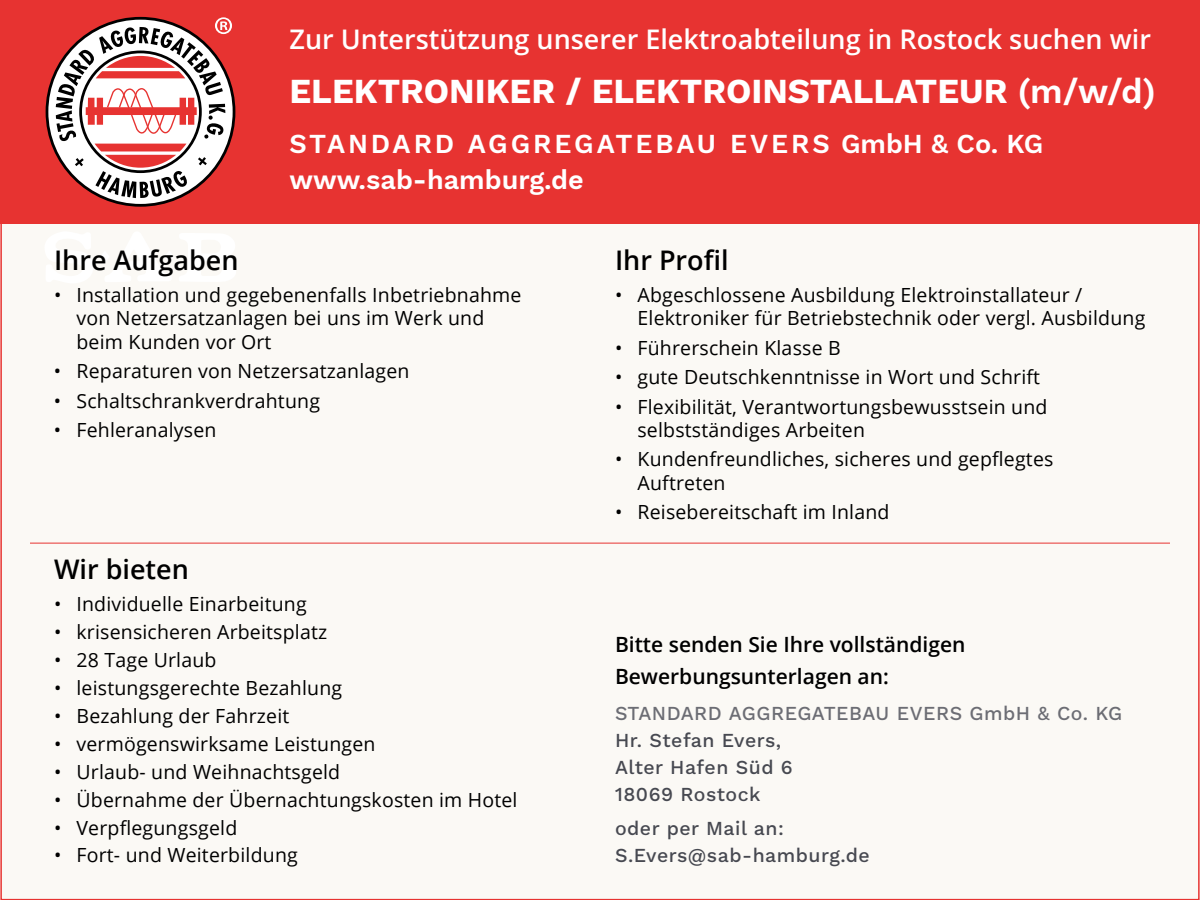
<style>
.page{position:relative;width:1200px;height:900px;background:#fff}
.page>*{position:absolute;margin:0;border:0;box-sizing:border-box;transform-origin:0 0}
.t1{font:34.5px "Work Sans";color:#fff}
.t2{font:600 27px "Open Sans";color:#fff}
.t3{font:27px/35.4px "Work Sans";letter-spacing:.085em;color:#fff}
.t4{font:600 27px "Open Sans";color:#000}
.t5{font:600 21px/32.4px "Open Sans";color:#000}
.t6{font:19.5px/23.4px "Open Sans";letter-spacing:.01em;color:#000}
.t7{font:19.5px/27px "Work Sans";letter-spacing:.025em;color:#474951}
.t8{font:19.5px "Work Sans";letter-spacing:.025em;color:#6c6d74}
.s1{font-family:"Myriad Pro";font-weight:400;font-size:50.7px}
</style>
<div class="page">
<div style="left:1px;top:42px;width:1198px;height:858px;background:#fbf9f5"></div>
<div style="left:0;top:0;width:1200px;height:224px;background:#e73331"></div>
<svg style="left:47px;top:18px;width:187px;height:187px;background:#c2c2c2"></svg>
<svg style="left:56px;top:27px;width:169px;height:171px"></svg>
<hr style="left:30px;top:543px;width:1140px;height:1px;background:#e73331">
<h2 class="t2" style="left:213px;top:21px;width:940px"><span class="s1">®</span> Zur Unterstützung unserer Elektroabteilung in Rostock suchen wir</h2>
<h1 class="t1" style="left:290px;top:65px;width:868px">ELEKTRONIKER / ELEKTROINSTALLATEUR (m/w/d)</h1>
<h2 class="t3" style="left:290px;top:125px;width:755px">STANDARD AGGREGATEBAU EVERS GmbH &amp; Co. KG www.sab-hamburg.de</h2>
<h2 class="t4" style="left:54px;top:241px;width:186px">Ihre Aufgaben</h2>
<p class="t6" style="left:77px;top:283px;width:447px;text-indent:-23px">• Installation und gegebenenfalls Inbetriebnahme von Netzersatzanlagen bei uns im Werk und beim Kunden vor Ort</p>
<p class="t6" style="left:54px;top:359px;width:357px">• Reparaturen von Netzersatzanlagen</p>
<p class="t6" style="left:54px;top:388px;width:268px">• Schaltschrankverdrahtung</p>
<p class="t6" style="left:54px;top:418px;width:164px">• Fehleranalysen</p>
<h2 class="t4" style="left:54px;top:551px;width:136px">Wir bieten</h2>
<p class="t6" style="left:54px;top:592px;width:254px">• Individuelle Einarbeitung</p>
<p class="t6" style="left:54px;top:620px;width:275px">• krisensicheren Arbeitsplatz</p>
<p class="t6" style="left:54px;top:648px;width:164px">• 28 Tage Urlaub</p>
<p class="t6" style="left:54px;top:676px;width:290px">• leistungsgerechte Bezahlung</p>
<p class="t6" style="left:54px;top:704px;width:237px">• Bezahlung der Fahrzeit</p>
<p class="t6" style="left:54px;top:732px;width:323px">• vermögenswirksame Leistungen</p>
<p class="t6" style="left:54px;top:759px;width:288px">• Urlaub- und Weihnachtsgeld</p>
<p class="t6" style="left:54px;top:787px;width:465px">• Übernahme der Übernachtungskosten im Hotel</p>
<p class="t6" style="left:54px;top:815px;width:185px">• Verpflegungsgeld</p>
<p class="t6" style="left:54px;top:843px;width:245px">• Fort- und Weiterbildung</p>
<h2 class="t4" style="left:615px;top:241px;width:115px">Ihr Profil</h2>
<p class="t6" style="left:638px;top:283px;width:509px;text-indent:-23px">• Abgeschlossene Ausbildung Elektroinstallateur /<br>Elektroniker für Betriebstechnik oder vergl. Ausbildung</p>
<p class="t6" style="left:615px;top:335px;width:227px">• Führerschein Klasse B</p>
<p class="t6" style="left:615px;top:365px;width:427px">• gute Deutschkenntnisse in Wort und Schrift</p>
<p class="t6" style="left:638px;top:394px;width:412px;text-indent:-23px">• Flexibilität, Verantwortungsbewusstsein und selbstständiges Arbeiten</p>
<p class="t6" style="left:638px;top:447px;width:417px;text-indent:-23px">• Kundenfreundliches, sicheres und gepflegtes<br>Auftreten</p>
<p class="t6" style="left:615px;top:500px;width:276px">• Reisebereitschaft im Inland</p>
<p class="t5" style="left:615px;top:627px;width:352px">Bitte senden Sie Ihre vollständigen<br>Bewerbungsunterlagen an:</p>
<p class="t8" style="left:615px;top:698px;width:509px">STANDARD AGGREGATEBAU EVERS GmbH &amp; Co. KG</p>
<p class="t7" style="left:615px;top:726px;width:179px">Hr. Stefan Evers,<br>Alter Hafen Süd 6<br>18069 Rostock</p>
<p class="t7" style="left:615px;top:815px;width:256px">oder per Mail an:<br>S.Evers@sab-hamburg.de</p>
</div>
